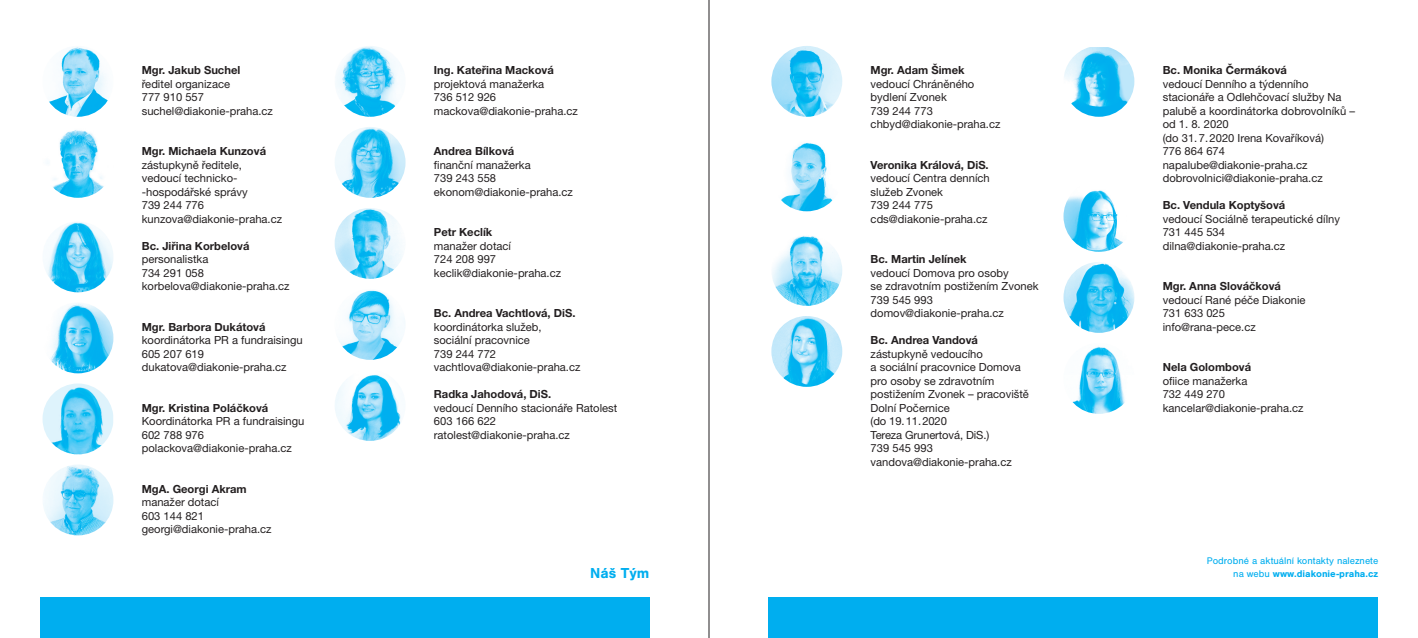
<style>
.page{position:relative;width:1418px;height:638px;background:#fff}
.page>*{position:absolute;margin:0;border:0;box-sizing:border-box;transform-origin:0 0}
.t1{font:700 15px "Nimbus San";color:#00aeef}
.jmenovka{font:11.2px/13.5px "Helvetica Neue LT Pro";color:#231f20}
.jmenovka-2{font:700 11.2px "Helvetica Neue LT Pro";color:#231f20}
.t2{font:10px/13px "Nimbus San";color:#00aeef;text-align:right}
.s1{font-weight:700}
</style>
<div class="page">
<hr style="left:708px;top:0;width:1px;height:638px;background:#231f20">
<div style="left:768px;top:597px;width:610px;height:41px;background:#00aeef"></div>
<div style="left:40px;top:597px;width:609px;height:41px;background:#00aeef"></div>
<img style="left:43px;top:46px;width:70px;height:71px;border-radius:35px">
<img style="left:43px;top:127px;width:70px;height:71px;border-radius:35px">
<img style="left:43px;top:221px;width:70px;height:71px;border-radius:35px">
<img style="left:43px;top:302px;width:70px;height:71px;border-radius:35px">
<img style="left:43px;top:383px;width:70px;height:71px">
<img style="left:43px;top:464px;width:70px;height:71px;border-radius:35px">
<img style="left:334px;top:46px;width:71px;height:71px;border-radius:35px">
<img style="left:334px;top:127px;width:71px;height:71px;border-radius:35px">
<img style="left:334px;top:208px;width:71px;height:71px;border-radius:35px">
<img style="left:334px;top:289px;width:71px;height:71px;border-radius:35px">
<img style="left:334px;top:370px;width:71px;height:71px;border-radius:35px">
<img style="left:771px;top:46px;width:71px;height:71px;border-radius:35px">
<img style="left:771px;top:140px;width:71px;height:71px;border-radius:35px">
<img style="left:771px;top:235px;width:71px;height:71px;border-radius:35px">
<img style="left:771px;top:316px;width:71px;height:71px;border-radius:35px">
<img style="left:1064px;top:47px;width:70px;height:70px">
<img style="left:1063px;top:190px;width:60px;height:62px">
<img style="left:1063px;top:262px;width:71px;height:71px;border-radius:35px">
<img style="left:1063px;top:343px;width:71px;height:71px;border-radius:35px">
<p class="jmenovka-2" style="left:142px;top:63px;width:100px">Mgr. Jakub Suchel</p>
<p class="jmenovka" style="left:142px;top:77px;width:90px">ředitel organizace</p>
<p class="jmenovka" style="left:142px;top:90px;width:64px">777 910 557</p>
<p class="jmenovka" style="left:142px;top:104px;width:133px">suchel@diakonie-praha.cz</p>
<p class="jmenovka-2" style="left:142px;top:144px;width:126px">Mgr. Michaela Kunzová</p>
<p class="jmenovka" style="left:142px;top:158px;width:107px">zástupkyně ředitele, vedoucí technicko--hospodářské správy</p>
<p class="jmenovka" style="left:142px;top:198px;width:64px">739 244 776</p>
<p class="jmenovka" style="left:142px;top:212px;width:142px">kunzova@diakonie-praha.cz</p>
<p class="jmenovka-2" style="left:142px;top:239px;width:109px">Bc. Jiřina Korbelová</p>
<p class="jmenovka" style="left:142px;top:252px;width:68px">personalistka</p>
<p class="jmenovka" style="left:142px;top:266px;width:149px">734 291 058 korbelova@diakonie-praha.cz</p>
<p class="jmenovka-2" style="left:142px;top:320px;width:125px">Mgr. Barbora Dukátová</p>
<p class="jmenovka" style="left:142px;top:333px;width:162px">koordinátorka PR a fundraisingu</p>
<p class="jmenovka" style="left:142px;top:347px;width:64px">605 207 619</p>
<p class="jmenovka" style="left:142px;top:360px;width:146px">dukatova@diakonie-praha.cz</p>
<p class="jmenovka-2" style="left:142px;top:401px;width:128px">Mgr. Kristina Poláčková</p>
<p class="jmenovka" style="left:142px;top:414px;width:164px">Koordinátorka PR a fundraisingu</p>
<p class="jmenovka" style="left:142px;top:428px;width:64px">602 788 976</p>
<p class="jmenovka" style="left:142px;top:441px;width:152px">polackova@diakonie-praha.cz</p>
<p class="jmenovka-2" style="left:142px;top:482px;width:106px">MgA. Georgi Akram</p>
<p class="jmenovka" style="left:142px;top:495px;width:79px">manažer dotací</p>
<p class="jmenovka" style="left:142px;top:509px;width:64px">603 144 821</p>
<p class="jmenovka" style="left:142px;top:522px;width:131px">georgi@diakonie-praha.cz</p>
<p class="jmenovka-2" style="left:434px;top:63px;width:121px">Ing. Kateřina Macková</p>
<p class="jmenovka" style="left:434px;top:77px;width:112px">projektová manažerka</p>
<p class="jmenovka" style="left:434px;top:90px;width:64px">736 512 926</p>
<p class="jmenovka" style="left:434px;top:104px;width:145px">mackova@diakonie-praha.cz</p>
<p class="jmenovka-2" style="left:434px;top:144px;width:82px">Andrea Bílková</p>
<p class="jmenovka" style="left:434px;top:158px;width:98px">finanční manažerka</p>
<p class="jmenovka" style="left:434px;top:171px;width:64px">739 243 558</p>
<p class="jmenovka" style="left:434px;top:185px;width:141px">ekonom@diakonie-praha.cz</p>
<p class="jmenovka-2" style="left:434px;top:225px;width:60px">Petr Keclík</p>
<p class="jmenovka" style="left:434px;top:239px;width:79px">manažer dotací</p>
<p class="jmenovka" style="left:434px;top:252px;width:64px">724 208 997</p>
<p class="jmenovka" style="left:434px;top:266px;width:129px">keclik@diakonie-praha.cz</p>
<p class="jmenovka-2" style="left:434px;top:306px;width:143px">Bc. Andrea Vachtlová, DiS.</p>
<p class="jmenovka" style="left:434px;top:320px;width:109px">koordinátorka služeb, sociální pracovnice</p>
<p class="jmenovka" style="left:434px;top:347px;width:64px">739 244 772</p>
<p class="jmenovka" style="left:434px;top:360px;width:148px">vachtlova@diakonie-praha.cz</p>
<p class="jmenovka-2" style="left:434px;top:387px;width:119px">Radka Jahodová, DiS.</p>
<p class="jmenovka" style="left:434px;top:401px;width:185px">vedoucí Denního stacionáře Ratolest</p>
<p class="jmenovka" style="left:434px;top:414px;width:64px">603 166 622</p>
<p class="jmenovka" style="left:434px;top:428px;width:137px">ratolest@diakonie-praha.cz</p>
<p class="jmenovka-2" style="left:870px;top:63px;width:95px">Mgr. Adam Šimek</p>
<p class="jmenovka" style="left:870px;top:77px;width:105px">vedoucí Chráněného bydlení Zvonek</p>
<p class="jmenovka" style="left:870px;top:104px;width:64px">739 244 773</p>
<p class="jmenovka" style="left:870px;top:117px;width:131px">chbyd@diakonie-praha.cz</p>
<p class="jmenovka" style="left:870px;top:158px;width:121px"><span class="s1">Veronika Králová, DiS. </span>vedoucí Centra denních služeb Zvonek<br>739 244 775</p>
<p class="jmenovka" style="left:870px;top:212px;width:118px">cds@diakonie-praha.cz</p>
<p class="jmenovka-2" style="left:870px;top:252px;width:98px">Bc. Martin Jelínek</p>
<p class="jmenovka" style="left:870px;top:266px;width:169px">vedoucí Domova pro osoby<br>se zdravotním postižením Zvonek</p>
<p class="jmenovka" style="left:870px;top:293px;width:64px">739 545 993</p>
<p class="jmenovka" style="left:870px;top:306px;width:135px">domov@diakonie-praha.cz</p>
<p class="jmenovka-2" style="left:870px;top:333px;width:109px">Bc. Andrea Vandová</p>
<p class="jmenovka" style="left:870px;top:347px;width:160px">zástupkyně vedoucího<br>a sociální pracovnice Domova pro osoby se zdravotním postižením Zvonek – pracoviště<br>Dolní Počernice<br>(do 19.11.2020<br>Tereza Grunertová, DiS.)</p>
<p class="jmenovka" style="left:870px;top:441px;width:64px">739 545 993</p>
<p class="jmenovka" style="left:870px;top:455px;width:143px">vandova@diakonie-praha.cz</p>
<p class="jmenovka-2" style="left:1162px;top:63px;width:126px">Bc. Monika Čermáková</p>
<p class="jmenovka" style="left:1162px;top:77px;width:194px">vedoucí Denního a týdenního stacionáře a Odlehčovací služby Na palubě a koordinátorka dobrovolníků –</p>
<p class="jmenovka" style="left:1162px;top:117px;width:163px">od 1. 8. 2020<br>(do 31.7.2020 Irena Kovaříková)</p>
<p class="jmenovka" style="left:1162px;top:144px;width:64px">776 864 674</p>
<p class="jmenovka" style="left:1162px;top:158px;width:146px">napalube@diakonie-praha.cz</p>
<p class="jmenovka" style="left:1162px;top:171px;width:161px">dobrovolnici@diakonie-praha.cz</p>
<p class="jmenovka-2" style="left:1162px;top:198px;width:124px">Bc. Vendula Koptyšová</p>
<p class="jmenovka" style="left:1162px;top:212px;width:179px">vedoucí Sociálně terapeutické dílny</p>
<p class="jmenovka" style="left:1162px;top:225px;width:64px">731 445 534</p>
<p class="jmenovka" style="left:1162px;top:239px;width:124px">dilna@diakonie-praha.cz</p>
<p class="jmenovka-2" style="left:1162px;top:279px;width:120px">Mgr. Anna Slováčková</p>
<p class="jmenovka" style="left:1162px;top:293px;width:144px">vedoucí Rané péče Diakonie</p>
<p class="jmenovka" style="left:1162px;top:306px;width:64px">731 633 025</p>
<p class="jmenovka" style="left:1162px;top:320px;width:94px">info@rana-pece.cz</p>
<p class="jmenovka-2" style="left:1162px;top:360px;width:90px">Nela Golombová</p>
<p class="jmenovka" style="left:1162px;top:374px;width:86px">ofiice manažerka</p>
<p class="jmenovka" style="left:1162px;top:387px;width:64px">732 449 270</p>
<p class="jmenovka" style="left:1162px;top:401px;width:142px">kancelar@diakonie-praha.cz</p>
<p class="t1" style="left:590px;top:565px;width:61px">Náš Tým</p>
<p class="t2" style="left:1206px;top:554px;width:173px">Podrobné a aktuální kontakty naleznete na webu <span class="s1">www.diakonie-praha.cz</span></p>
</div>
